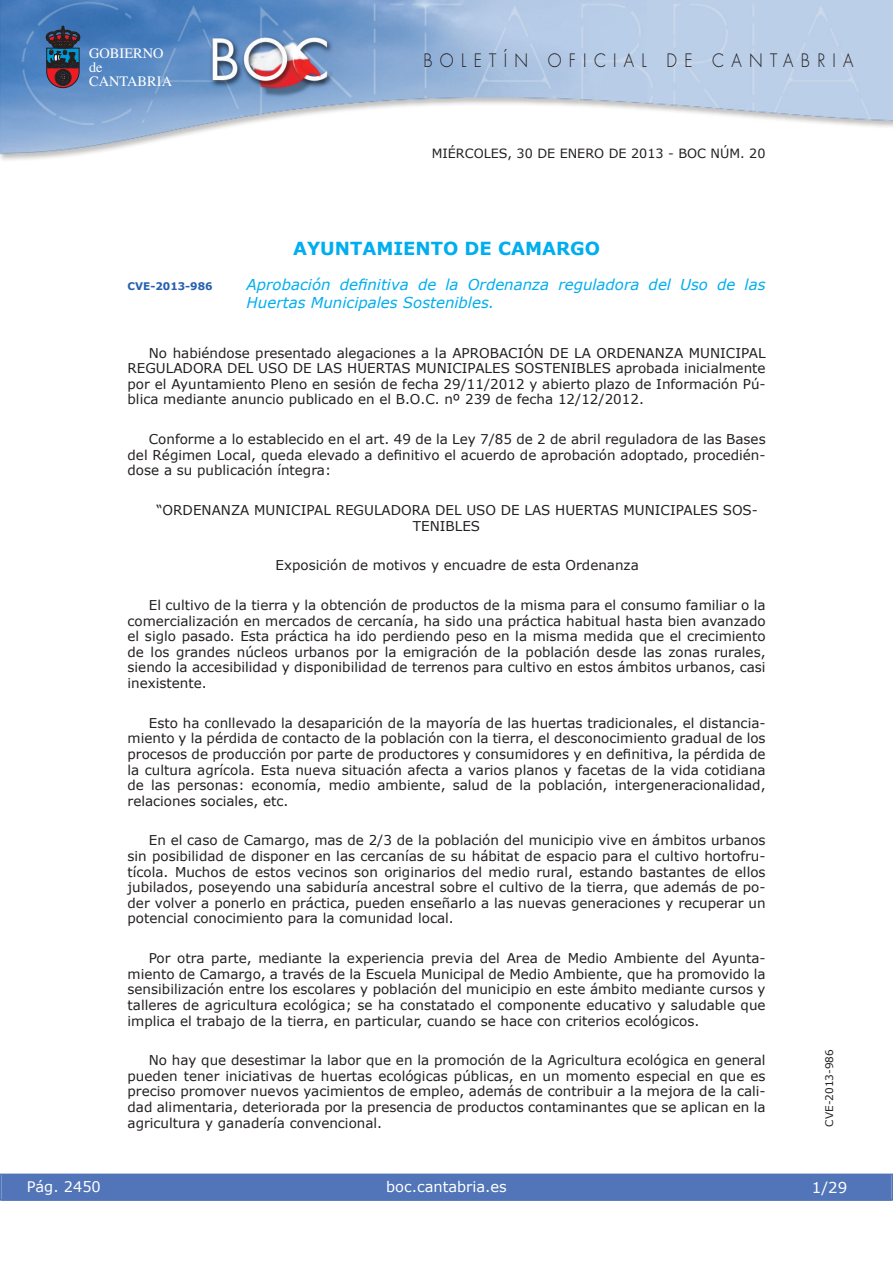
<style>
.page{position:relative;width:893px;height:1263px;background:#fff}
.page>*{position:absolute;margin:0;border:0;box-sizing:border-box;transform-origin:0 0}
.t1{font:300 18px "Futura";letter-spacing:.45em;color:#231f20;scale:.9 1}
.t2{font:700 18px "Verdana";color:#00aeef}
.t3{font:italic 15px/18px "Verdana";color:#00aeef}
.t4{font:15px "Verdana";color:#fff}
.t5{font:14.55px "Verdana";color:#fff}
.t6{font:14.4px/14.1px "Times";color:#fff}
.t7{font:13.5px/15.6px "Verdana";color:#231f20;text-align:justify}
.t8{font:12.75px "Verdana";color:#231f20}
.t9{font:10.5px "Verdana";color:#231f20}
.t10{font:700 10.5px "Verdana";color:#2561ad}
</style>
<div class="page">
<img style="left:0;top:0;width:893px;height:161px">
<svg style="left:46px;top:26px;width:34px;height:62px;background:#464054"></svg>
<div style="left:1px;top:1174px;width:890px;height:27px;background:#5175b8"></div>
<div style="left:0;top:1174px;width:893px;height:27px;border:1px solid #5175b8"></div>
<p class="t6" style="left:89px;top:47px;width:85px">GOBIERNO de<br>CANTABRIA</p>
<h1 class="t1" style="left:423px;top:52px;width:479px">BOLETÍN OFICIAL DE CANTABRIA</h1>
<p class="t8" style="left:432px;top:145px;width:335px">MIÉRCOLES, 30 DE ENERO DE 2013 - BOC NÚM. 20</p>
<h1 class="t2" style="left:293px;top:237px;width:308px">AYUNTAMIENTO DE CAMARGO</h1>
<p class="t10" style="left:128px;top:279px;width:87px">CVE-2013-986</p>
<p class="t3" style="left:247px;top:275px;width:520px">Aprobación definitiva de la Ordenanza reguladora del Uso de las<br>Huertas Municipales Sostenibles.</p>
<p class="t7" style="left:128px;top:344px;width:639px;text-indent:21px">No habiéndose presentado alegaciones a la APROBACIÓN DE LA ORDENANZA MUNICIPAL REGULADORA DEL USO DE LAS HUERTAS MUNICIPALES SOSTENIBLES aprobada inicialmente por el Ayuntamiento Pleno en sesión de fecha 29/11/2012 y abierto plazo de Información Pú&shy;blica mediante anuncio publicado en el B.O.C. nº 239 de fecha 12/12/2012.</p>
<p class="t7" style="left:128px;top:431px;width:640px;text-indent:21px">Conforme a lo establecido en el art. 49 de la Ley 7/85 de 2 de abril reguladora de las Bases del Régimen Local, queda elevado a definitivo el acuerdo de aprobación adoptado, procedién&shy;dose a su publicación íntegra:</p>
<p class="t7" style="left:413px;top:502px;width:346px;text-indent:-256px">“ORDENANZA MUNICIPAL REGULADORA DEL USO DE LAS HUERTAS MUNICIPALES SOS-<br>TENIBLES</p>
<p class="t7" style="left:276px;top:557px;width:365px">Exposición de motivos y encuadre de esta Ordenanza</p>
<p class="t7" style="left:128px;top:597px;width:639px;text-indent:21px">El cultivo de la tierra y la obtención de productos de la misma para el consumo familiar o la comercialización en mercados de cercanía, ha sido una práctica habitual hasta bien avanzado el siglo pasado. Esta práctica ha ido perdiendo peso en la misma medida que el crecimiento de los grandes núcleos urbanos por la emigración de la población desde las zonas rurales, siendo la accesibilidad y disponibilidad de terrenos para cultivo en estos ámbitos urbanos, casi inexistente.</p>
<p class="t7" style="left:128px;top:715px;width:639px;text-indent:21px">Esto ha conllevado la desaparición de la mayoría de las huertas tradicionales, el distancia&shy;miento y la pérdida de contacto de la población con la tierra, el desconocimiento gradual de los procesos de producción por parte de productores y consumidores y en definitiva, la pérdida de la cultura agrícola. Esta nueva situación afecta a varios planos y facetas de la vida cotidiana de las personas: economía, medio ambiente, salud de la población, intergeneracionalidad, relaciones sociales, etc.</p>
<p class="t7" style="left:128px;top:832px;width:640px;text-indent:21px">En el caso de Camargo, mas de 2/3 de la población del municipio vive en ámbitos urbanos sin posibilidad de disponer en las cercanías de su hábitat de espacio para el cultivo hortofru&shy;tícola. Muchos de estos vecinos son originarios del medio rural, estando bastantes de ellos jubilados, poseyendo una sabiduría ancestral sobre el cultivo de la tierra, que además de po&shy;der volver a ponerlo en práctica, pueden enseñarlo a las nuevas generaciones y recuperar un potencial conocimiento para la comunidad local.</p>
<p class="t7" style="left:128px;top:950px;width:639px;text-indent:21px">Por otra parte, mediante la experiencia previa del Area de Medio Ambiente del Ayunta&shy;miento de Camargo, a través de la Escuela Municipal de Medio Ambiente, que ha promovido la sensibilización entre los escolares y población del municipio en este ámbito mediante cursos y talleres de agricultura ecológica; se ha constatado el componente educativo y saludable que implica el trabajo de la tierra, en particular, cuando se hace con criterios ecológicos.</p>
<p class="t7" style="left:128px;top:1052px;width:639px;text-indent:21px">No hay que desestimar la labor que en la promoción de la Agricultura ecológica en general pueden tener iniciativas de huertas ecológicas públicas, en un momento especial en que es preciso promover nuevos yacimientos de empleo, además de contribuir a la mejora de la cali&shy;dad alimentaria, deteriorada por la presencia de productos contaminantes que se aplican en la agricultura y ganadería convencional.</p>
<p class="t9" style="left:823px;top:1127px;width:79px;rotate:-90deg">CVE-2013-986</p>
<p class="t5" style="left:27px;top:1177px;width:76px">Pág. 2450</p>
<p class="t5" style="left:386px;top:1178px;width:122px">boc.cantabria.es</p>
<p class="t4" style="left:812px;top:1178px;width:37px">1/29</p>
</div>
